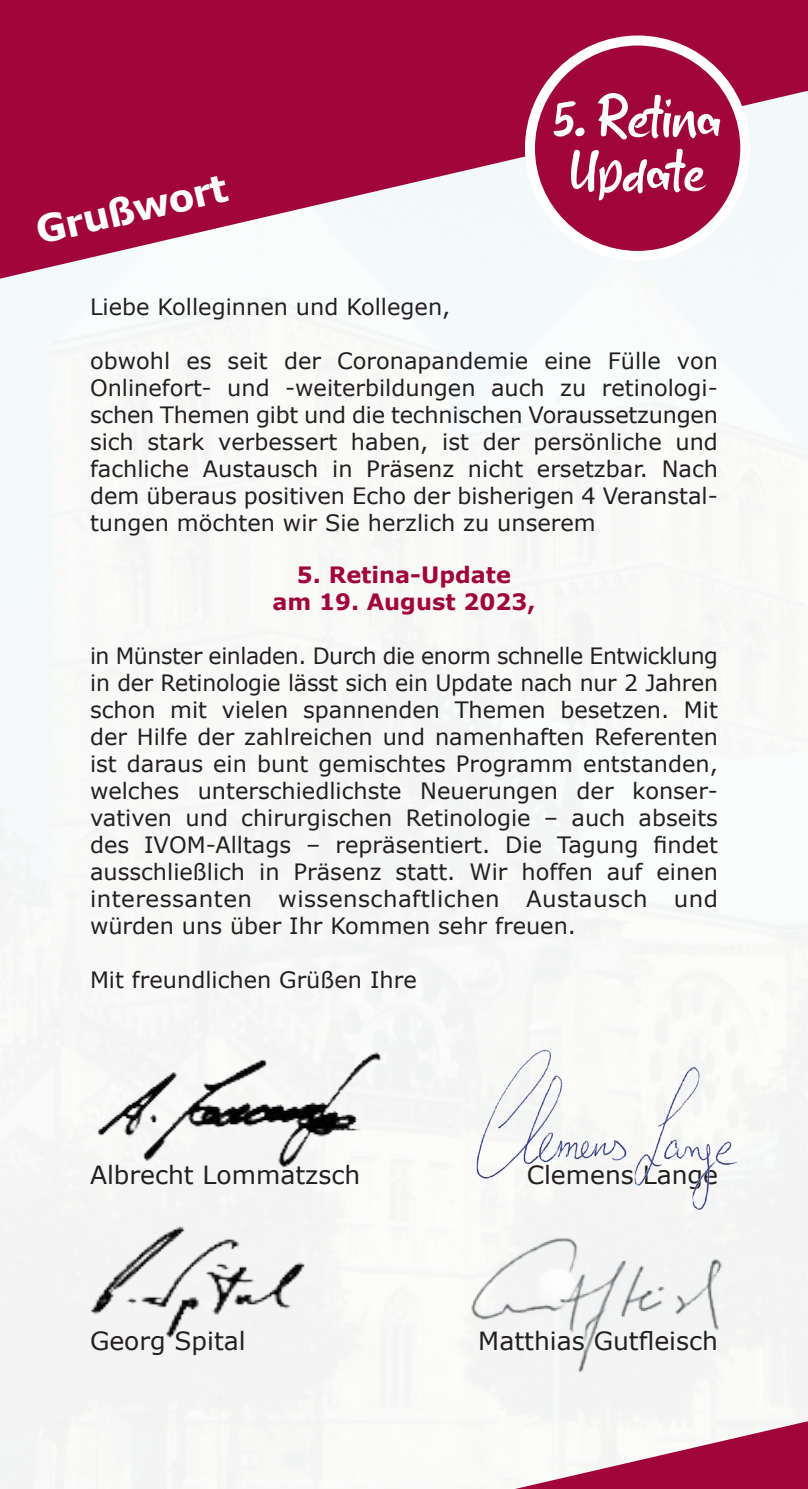
<style>
.page{position:relative;width:808px;height:1489px;background:#fff}
.page>*{position:absolute;margin:0;border:0;box-sizing:border-box;transform-origin:0 0}
.t1{font:58.5px "a Aksentuasi";color:#fff}
.t2{font:700 37.5px "Verdana";color:#fff}
.t3{font:25px "Verdana";color:#231f20}
.t4{font:22.5px/27px "Verdana";color:#231f20;text-align:justify}
.t5{font:700 22.5px "Verdana";color:#a0063a}
</style>
<div class="page">
<img style="left:0;top:279px;width:807px;height:1209px">
<svg style="left:515px;top:1420px;width:293px;height:68px"></svg>
<svg style="left:0;top:0;width:808px;height:279px;fill:#a0063a"></svg>
<img style="left:66px;top:1204px;width:255px;height:150px">
<img style="left:90px;top:1038px;width:303px;height:136px">
<div style="left:530px;top:41px;width:215px;height:215px;background:#a0063a;border-radius:50%"></div>
<div style="left:525px;top:36px;width:225px;height:225px;border:10px solid #fff;border-radius:50%"></div>
<div style="left:448px;top:1028px;width:313px;height:187px;background:#f7f8f6"></div>
<p class="t2" style="left:31px;top:207px;width:197px;rotate:-13deg">Grußwort</p>
<p class="t1" style="left:554px;top:92px;width:169px">5. Retina</p>
<p class="t1" style="left:570px;top:146px;width:136px">Update</p>
<p class="t4" style="left:90px;top:293px;width:362px">Liebe Kolleginnen und Kollegen,</p>
<p class="t4" style="left:90px;top:347px;width:629px">obwohl es seit der Coronapandemie eine Fülle von Onlinefort- und -weiterbildungen auch zu retinologi&shy;schen Themen gibt und die technischen Voraussetzungen sich stark verbessert haben, ist der persönliche und fachliche Austausch in Präsenz nicht ersetzbar. Nach dem überaus positiven Echo der bisherigen 4 Veranstal&shy;tungen möchten wir Sie herzlich zu unserem</p>
<p class="t5" style="left:297px;top:560px;width:216px">5. Retina-Update</p>
<p class="t5" style="left:272px;top:587px;width:264px">am 19. August 2023,</p>
<p class="t4" style="left:90px;top:642px;width:629px">in Münster einladen. Durch die enorm schnelle Entwicklung in der Retinologie lässt sich ein Update nach nur 2 Jahren schon mit vielen spannenden Themen besetzen. Mit der Hilfe der zahlreichen und namenhaften Referenten ist daraus ein bunt gemischtes Programm entstanden, welches unterschiedlichste Neuerungen der konser&shy;vativen und chirurgischen Retinologie – auch abseits des IVOM-Alltags – repräsentiert. Die Tagung findet ausschließlich in Präsenz statt. Wir hoffen auf einen interessanten wissenschaftlichen Austausch und würden uns über Ihr Kommen sehr freuen.</p>
<p class="t4" style="left:90px;top:966px;width:328px">Mit freundlichen Grüßen Ihre</p>
<p class="t3" style="left:90px;top:1158px;width:272px">Albrecht Lommatzsch</p>
<p class="t3" style="left:90px;top:1324px;width:157px">Georg Spital</p>
<p class="t3" style="left:527px;top:1158px;width:193px">Clemens Lange</p>
<p class="t3" style="left:478px;top:1324px;width:241px">Matthias Gutfleisch</p>
</div>
